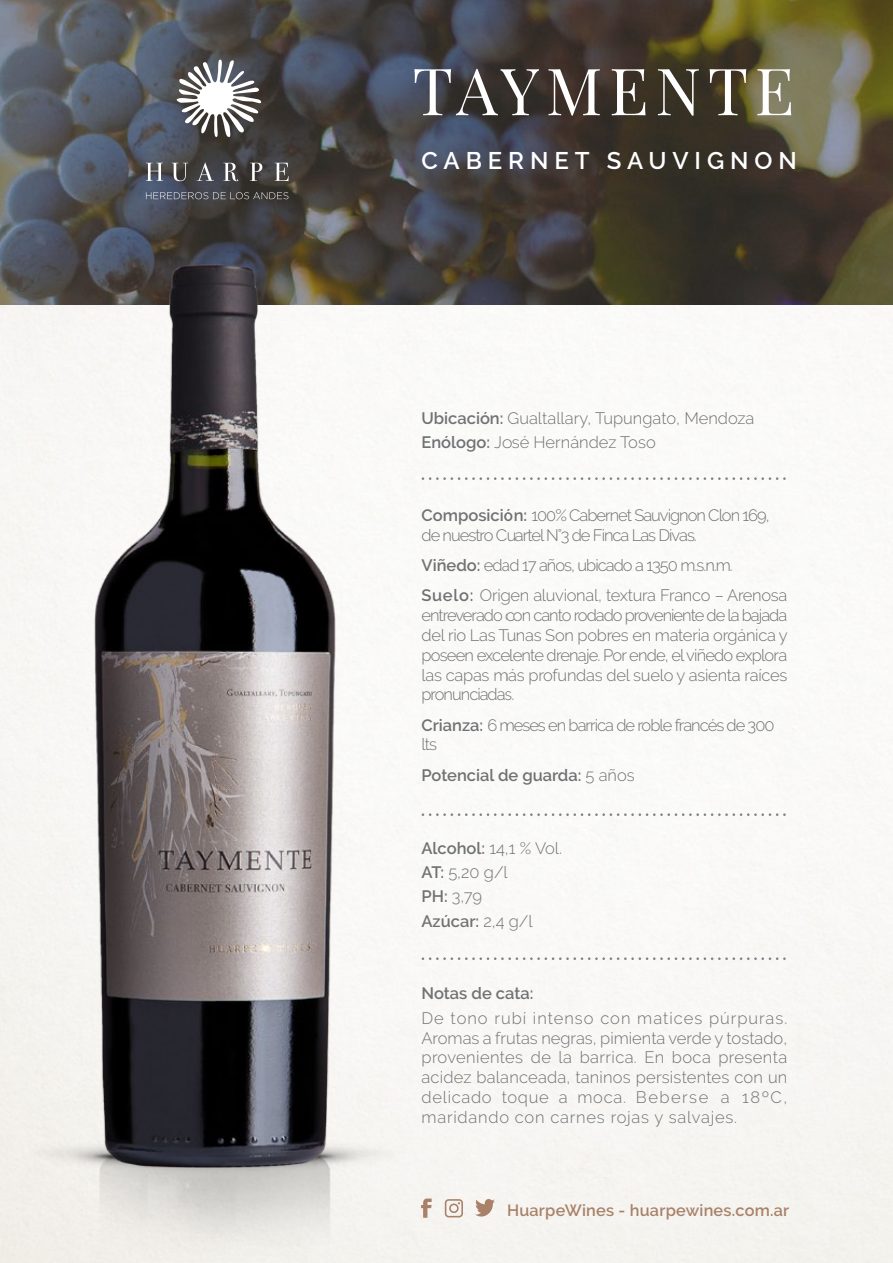
<style>
.page{position:relative;width:893px;height:1263px;background:#fff}
.page>*{position:absolute;margin:0;border:0;box-sizing:border-box;transform-origin:0 0}
.t1{font:65.1px "Playfair Display";letter-spacing:.1em;color:#fff}
.t2{font:600 24px "Raleway";letter-spacing:.245em;color:#fff}
.t3{font:300 16.5px/19.8px "Raleway";letter-spacing:-.02em;color:#6f7173}
.t4{font:300 16.5px/19.8px "Raleway";letter-spacing:-.06em;color:#6f7173}
.t5{font:300 16.5px/24.3px "Raleway";color:#6f7173}
.t6{font:600 16.5px "Raleway";color:#6f7173}
.t7{font:600 16.35px "Raleway";letter-spacing:.015em;color:#a88168}
.s1{font-weight:600}
.s2{font-weight:300}
</style>
<div class="page">
<svg style="left:0;top:0;width:893px;height:304px;background:#4a4742"></svg>
<svg style="left:422px;top:957px;width:364px;height:3px"></svg>
<svg style="left:422px;top:813px;width:364px;height:3px"></svg>
<svg style="left:422px;top:477px;width:364px;height:3px"></svg>
<svg style="left:146px;top:163px;width:17px;height:18px"></svg>
<svg style="left:172px;top:163px;width:16px;height:18px"></svg>
<svg style="left:197px;top:162px;width:17px;height:19px"></svg>
<svg style="left:223px;top:163px;width:15px;height:18px"></svg>
<svg style="left:250px;top:163px;width:12px;height:18px"></svg>
<svg style="left:275px;top:163px;width:14px;height:18px"></svg>
<svg style="left:176px;top:59px;width:86px;height:78px"></svg>
<svg style="left:146px;top:192px;width:142px;height:7px"></svg>
<svg style="left:486px;top:1198px;width:9px;height:19px"></svg>
<img style="left:889px;top:162px;width:4px;height:1101px">
<img style="left:0;top:1068px;width:486px;height:195px">
<img style="left:92px;top:264px;width:247px;height:913px">
<h1 class="t1" style="left:412px;top:40px;width:383px">TAYMENTE</h1>
<h2 class="t2" style="left:421px;top:147px;width:377px">CABERNET SAUVIGNON</h2>
<p class="t5" style="left:421px;top:406px;width:334px"><span class="s1">Ubicación:</span> Gualtallary, Tupungato, Mendoza<br><span class="s1">Enólogo:</span> José Hernández Toso</p>
<p class="t4" style="left:421px;top:505px;width:350px"><span class="s1">Composición:</span> 100% Cabernet Sauvignon Clon 169, de nuestro Cuartel N°3 de Finca Las Divas.</p>
<p class="t3" style="left:421px;top:550px;width:367px;line-height:30.3px"><span class="s1">Viñedo:</span> edad 17 años, ubicado a 1350 m.s.n.m.<br><span class="s1">Suelo:</span> Origen aluvional, textura Franco – Arenosa</p>
<p class="t3" style="left:421px;top:605px;width:368px;text-align:justify">entreverado con canto rodado proveniente de la bajada del rio Las Tunas Son pobres en materia orgánica y poseen excelente drenaje. Por ende, el viñedo explora las capas más profundas del suelo y asienta raíces pronunciadas.</p>
<p class="t4" style="left:421px;top:715px;width:354px"><span class="s1">Crianza:</span> 6 meses en barrica de roble francés de 300 lts</p>
<p class="t6" style="left:421px;top:765px;width:215px">Potencial de guarda: <span class="s2">5 años</span></p>
<p class="t3" style="left:421px;top:835px;width:142px;line-height:24.3px"><span class="s1">Alcohol:</span> 14,1 % Vol.<br><span class="s1">AT:</span> 5,20 g/l<br><span class="s1">PH:</span> 3,79<br><span class="s1">Azúcar:</span> 2,4 g/l</p>
<p class="t6" style="left:421px;top:984px;width:113px">Notas de cata:</p>
<p class="t3" style="left:421px;top:1008px;width:367px;text-align:justify">De tono rubí intenso con matices púrpuras.<br>Aromas a frutas negras, pimienta verde y tostado, provenientes de la barrica. En boca presenta acidez balanceada, taninos persistentes con un delicado toque a moca. Beberse a 18ºC, maridando con carnes rojas y salvajes.</p>
<p class="t7" style="left:507px;top:1201px;width:284px">HuarpeWines - huarpewines.com.ar</p>
</div>
